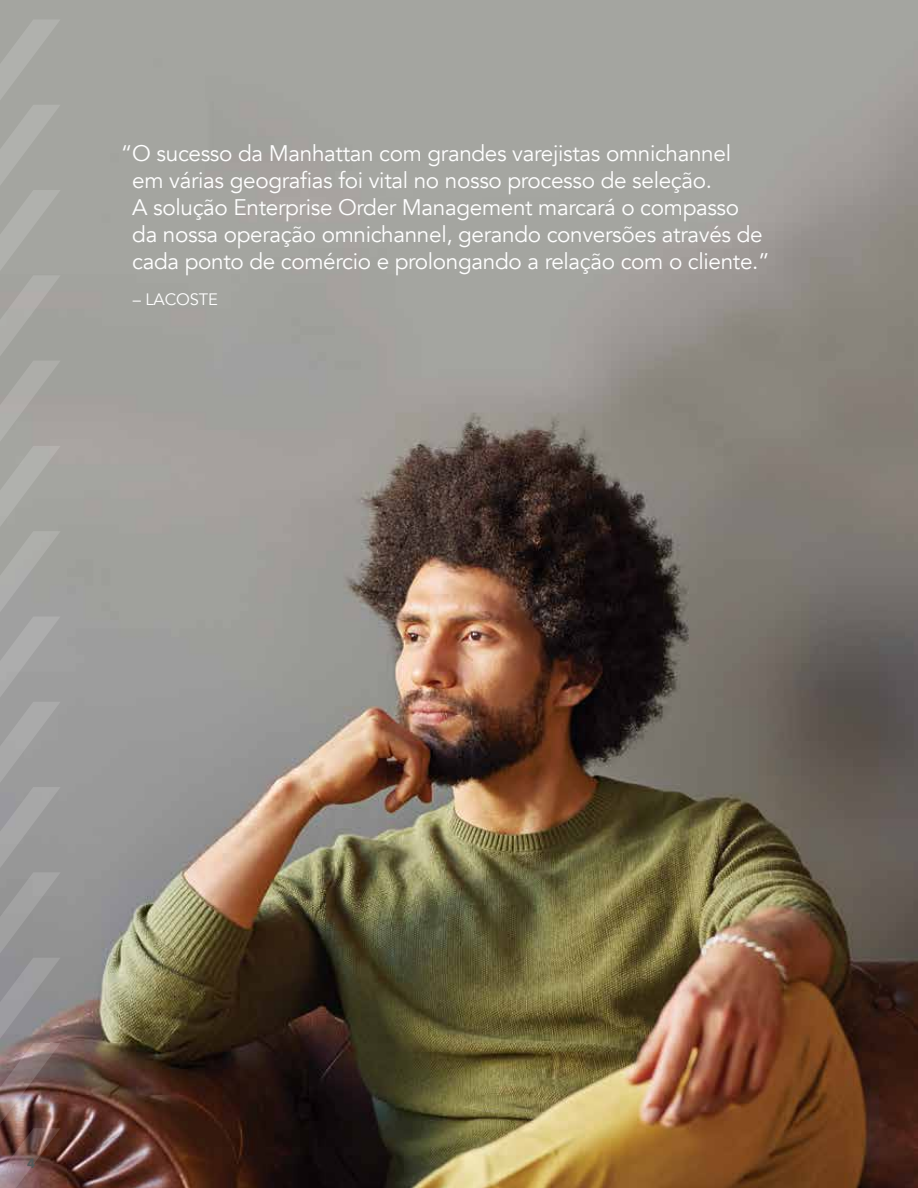
<style>
.page{position:relative;width:918px;height:1188px;background:#fff}
.page>*{position:absolute;margin:0;border:0;box-sizing:border-box;transform-origin:0 0}
.t1{font:22.5px/27px "Avenir";letter-spacing:-.015em;color:#fff}
.t2{font:16.5px "Avenir";letter-spacing:-.01em;color:#fff}
.t3{font:900 13.5px "Avenir";color:#545959}
</style>
<div class="page">
<img style="left:0;top:0;width:918px;height:1188px">
<svg style="left:0;top:19px;width:61px;height:1169px;background:#9e9a97"></svg>
<p class="t1" style="left:132px;top:140px;width:639px;text-indent:-11px">“O sucesso da Manhattan com grandes varejistas omnichannel<br>em várias geografias foi vital no nosso processo de seleção.<br>A solução Enterprise Order Management marcará o compasso da nossa operação omnichannel, gerando conversões através de cada ponto de comércio e prolongando a relação com o cliente.”</p>
<p class="t2" style="left:133px;top:289px;width:86px">– LACOSTE</p>
<p class="t3" style="left:27px;top:1152px;width:9px">4</p>
</div>
